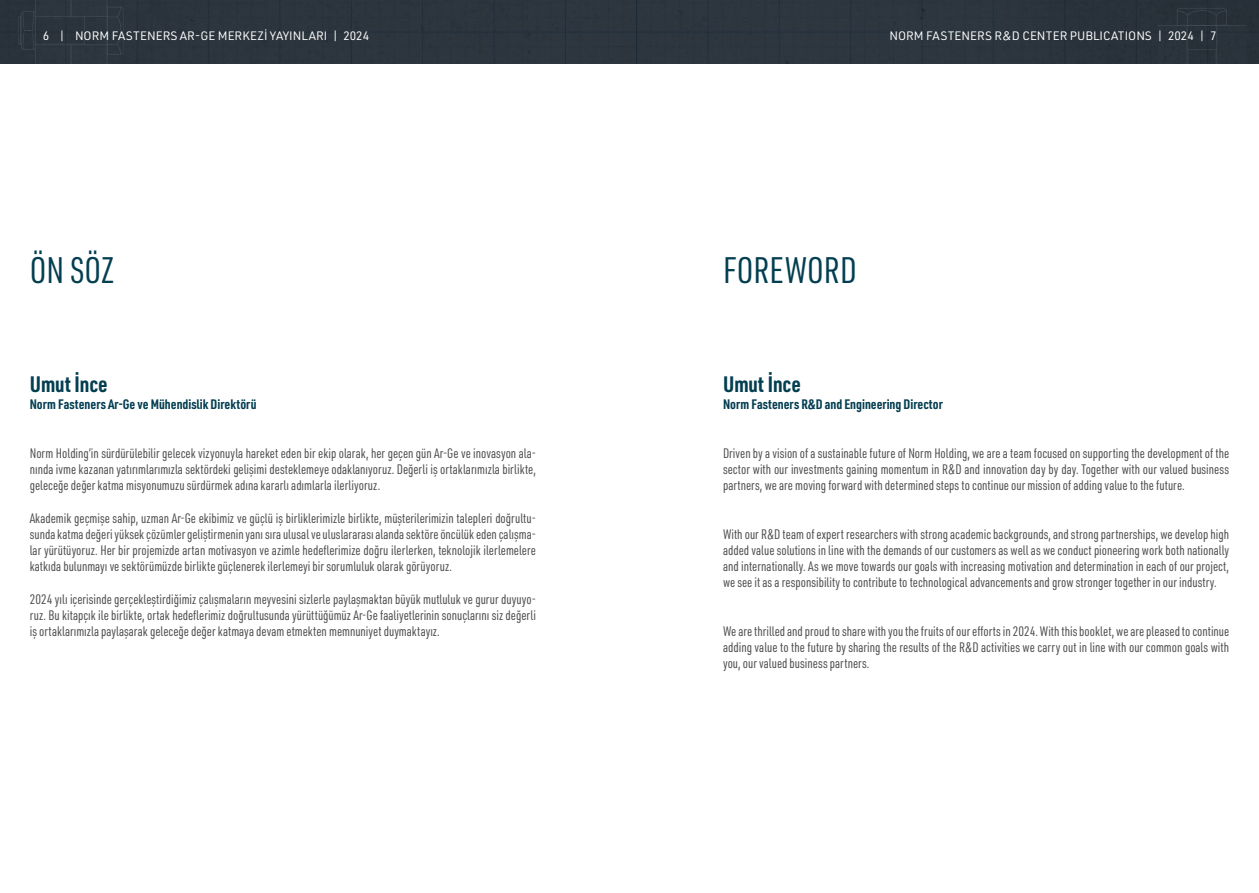
<style>
.page{position:relative;width:1259px;height:893px;background:#fff}
.page>*{position:absolute;margin:0;border:0;box-sizing:border-box;transform-origin:0 0}
.t1{font:36.15px "URWDIN Cond";color:#033e51}
.t2{font:700 21.9px "URWDIN Cond";color:#033e51}
.t3{font:13.5px/16.2px "URWDIN Cond";color:#4d4d4f;text-align:justify}
.t4{font:700 13.5px "URWDIN Cond";color:#033e51}
.t5{font:12px "URWDIN";color:#fff}
</style>
<div class="page">
<div style="left:0;top:0;width:1259px;height:64px;background:#2c353e"></div>
<p class="t5" style="left:43px;top:28px;width:328px">6 | NORM FASTENERS AR-GE MERKEZİ YAYINLARI | 2024</p>
<p class="t5" style="left:889px;top:28px;width:328px">NORM FASTENERS R&amp;D CENTER PUBLICATIONS | 2024 | 7</p>
<h1 class="t1" style="left:30px;top:246px;width:86px">ÖN SÖZ</h1>
<h1 class="t1" style="left:723px;top:246px;width:135px">FOREWORD</h1>
<h2 class="t2" style="left:30px;top:369px;width:79px">Umut İnce</h2>
<h2 class="t2" style="left:723px;top:369px;width:79px">Umut İnce</h2>
<p class="t4" style="left:30px;top:395px;width:228px">Norm Fasteners Ar-Ge ve Mühendislik Direktörü</p>
<p class="t4" style="left:723px;top:395px;width:221px">Norm Fasteners R&amp;D and Engineering Director</p>
<p class="t3" style="left:30px;top:445px;width:508px">Norm Holding’in sürdürülebilir gelecek vizyonuyla hareket eden bir ekip olarak, her geçen gün Ar-Ge ve inovasyon ala&shy;nında ivme kazanan yatırımlarımızla sektördeki gelişimi desteklemeye odaklanıyoruz. Değerli iş ortaklarımızla birlikte, geleceğe değer katma misyonumuzu sürdürmek adına kararlı adımlarla ilerliyoruz.</p>
<p class="t3" style="left:30px;top:509px;width:508px">Akademik geçmişe sahip, uzman Ar-Ge ekibimiz ve güçlü iş birliklerimizle birlikte, müşterilerimizin talepleri doğrultu&shy;sunda katma değeri yüksek çözümler geliştirmenin yanı sıra ulusal ve uluslararası alanda sektöre öncülük eden çalışma&shy;lar yürütüyoruz. Her bir projemizde artan motivasyon ve azimle hedeflerimize doğru ilerlerken, teknolojik ilerlemelere katkıda bulunmayı ve sektörümüzde birlikte güçlenerek ilerlemeyi bir sorumluluk olarak görüyoruz.</p>
<p class="t3" style="left:30px;top:590px;width:508px">2024 yılı içerisinde gerçekleştirdiğimiz çalışmaların meyvesini sizlerle paylaşmaktan büyük mutluluk ve gurur duyuyo&shy;ruz. Bu kitapçık ile birlikte, ortak hedeflerimiz doğrultusunda yürüttüğümüz Ar-Ge faaliyetlerinin sonuçlarını siz değerli iş ortaklarımızla paylaşarak geleceğe değer katmaya devam etmekten memnuniyet duymaktayız.</p>
<p class="t3" style="left:723px;top:445px;width:508px">Driven by a vision of a sustainable future of Norm Holding, we are a team focused on supporting the development of the sector with our investments gaining momentum in R&amp;D and innovation day by day. Together with our valued business partners, we are moving forward with determined steps to continue our mission of adding value to the future.</p>
<p class="t3" style="left:723px;top:526px;width:508px">With our R&amp;D team of expert researchers with strong academic backgrounds, and strong partnerships, we develop high added value solutions in line with the demands of our customers as well as we conduct pioneering work both nationally and internationally. As we move towards our goals with increasing motivation and determination in each of our project, we see it as a responsibility to contribute to technological advancements and grow stronger together in our industry.</p>
<p class="t3" style="left:723px;top:623px;width:508px">We are thrilled and proud to share with you the fruits of our efforts in 2024. With this booklet, we are pleased to continue adding value to the future by sharing the results of the R&amp;D activities we carry out in line with our common goals with you, our valued business partners.</p>
</div>
